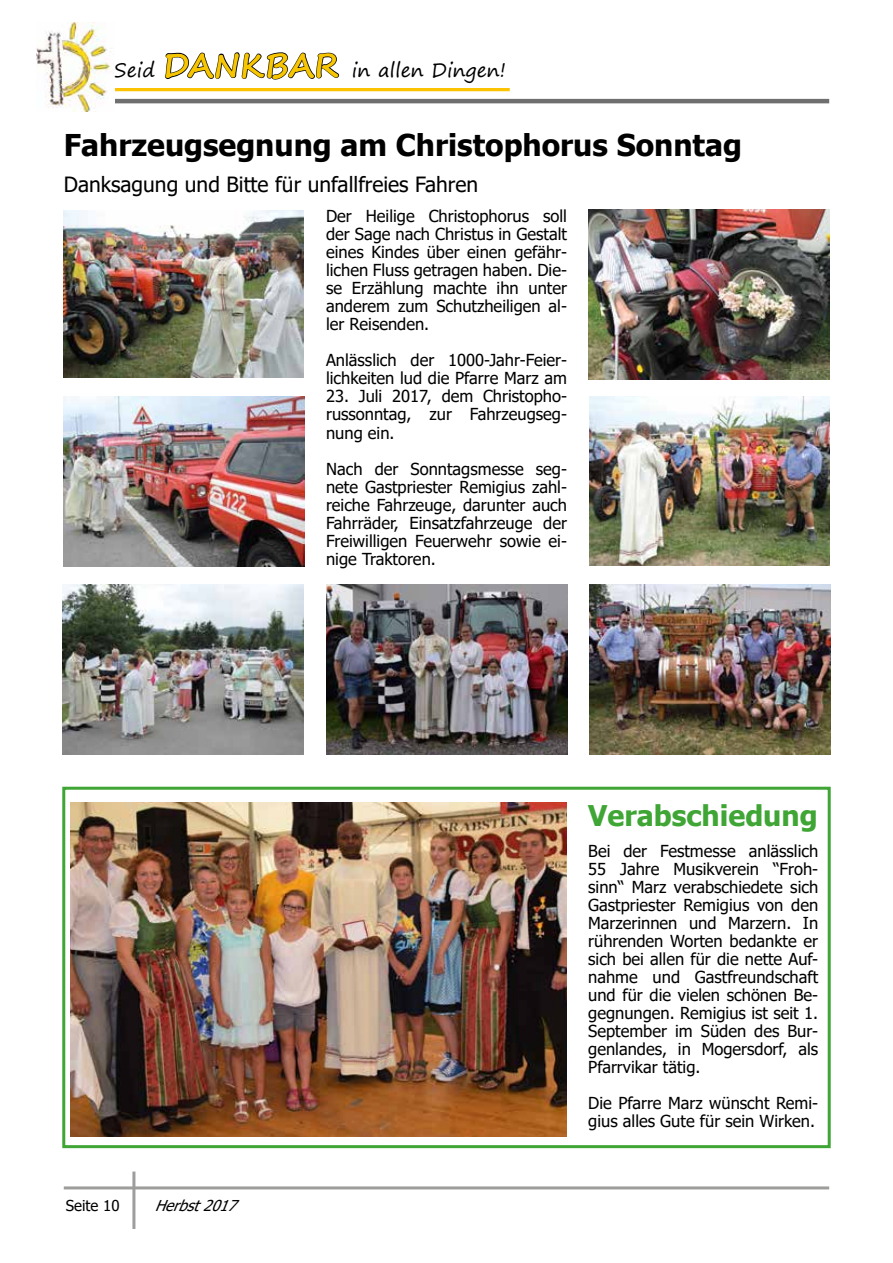
<style>
.page{position:relative;width:893px;height:1263px;background:#fff}
.page>*{position:absolute;margin:0;border:0;box-sizing:border-box;transform-origin:0 0}
.t1{font:700 30px "Tahoma";color:#000}
.t2{font:700 28.5px "Tahoma";color:#3fa535}
.t3{font:21px "Tahoma";color:#000}
.t4{font:19.5px "Segoe Print";color:#000}
.t5{font:16.5px/18px "Tahoma";color:#000;text-align:justify}
.t6{font:italic 15px "Tahoma";color:#000}
.t7{font:15px "Tahoma";color:#000}
.s1{font-weight:700;font-size:33px;color:#f7c600}
</style>
<div class="page">
<hr style="left:64px;top:1186px;width:765px;height:3px;background:#9d9d9c">
<hr style="left:132px;top:1171px;width:3px;height:58px;background:#9d9d9c">
<hr style="left:114px;top:88px;width:396px;height:3px;background:#fbc301">
<hr style="left:114px;top:99px;width:715px;height:4px;background:#706f6f">
<img style="left:36px;top:22px;width:75px;height:90px">
<svg style="left:164px;top:52px;width:176px;height:28px"></svg>
<div style="left:62px;top:787px;width:769px;height:361px;border:3px solid #3fa535"></div>
<img style="left:64px;top:210px;width:239px;height:167px">
<img style="left:590px;top:396px;width:239px;height:169px">
<img style="left:64px;top:397px;width:241px;height:170px">
<img style="left:588px;top:209px;width:241px;height:170px">
<img style="left:71px;top:803px;width:496px;height:333px">
<img style="left:62px;top:585px;width:241px;height:170px">
<img style="left:326px;top:585px;width:241px;height:170px">
<img style="left:590px;top:585px;width:241px;height:170px">
<p class="t4" style="left:114px;top:53px;width:393px">Seid <span class="s1">DANKBAR</span> in allen Dingen!</p>
<h1 class="t1" style="left:64px;top:124px;width:680px">Fahrzeugsegnung am Christophorus Sonntag</h1>
<p class="t3" style="left:64px;top:170px;width:416px">Danksagung und Bitte für unfallfreies Fahren</p>
<p class="t5" style="left:326px;top:208px;width:242px">Der Heilige Christophorus soll der Sage nach Christus in Gestalt eines Kindes über einen gefähr&shy;lichen Fluss getragen haben. Die&shy;se Erzählung machte ihn unter anderem zum Schutzheiligen al&shy;ler Reisenden.</p>
<p class="t5" style="left:326px;top:352px;width:242px">Anlässlich der 1000-Jahr-Feier&shy;lichkeiten lud die Pfarre Marz am</p>
<p class="t5" style="left:326px;top:388px;width:242px">23. Juli 2017, dem Christopho&shy;russonntag, zur Fahrzeugseg&shy;nung ein.</p>
<p class="t5" style="left:326px;top:460px;width:242px">Nach der Sonntagsmesse seg&shy;nete Gastpriester Remigius zahl&shy;reiche Fahrzeuge, darunter auch Fahrräder, Einsatzfahrzeuge der Freiwilligen Feuerwehr sowie ei&shy;nige Traktoren.</p>
<p class="t7" style="left:66px;top:1195px;width:55px">Seite 10</p>
<p class="t6" style="left:155px;top:1195px;width:91px">Herbst2017</p>
<h2 class="t2" style="left:588px;top:795px;width:231px">Verabschiedung</h2>
<p class="t5" style="left:588px;top:843px;width:232px">Bei der Festmesse anlässlich 55 Jahre Musikverein “Froh&shy;sinn“ Marz verabschiedete sich Gastpriester Remigius von den Marzerinnen und Marzern. In rührenden Worten bedankte er sich bei allen für die nette Auf&shy;nahme und Gastfreundschaft und für die vielen schönen Be&shy;gegnungen. Remigius ist seit 1.<br>September im Süden des Bur&shy;genlandes, in Mogersdorf, als Pfarrvikar tätig.</p>
<p class="t5" style="left:588px;top:1095px;width:232px">Die Pfarre Marz wünscht Remi&shy;gius alles Gute für sein Wirken.</p>
</div>
